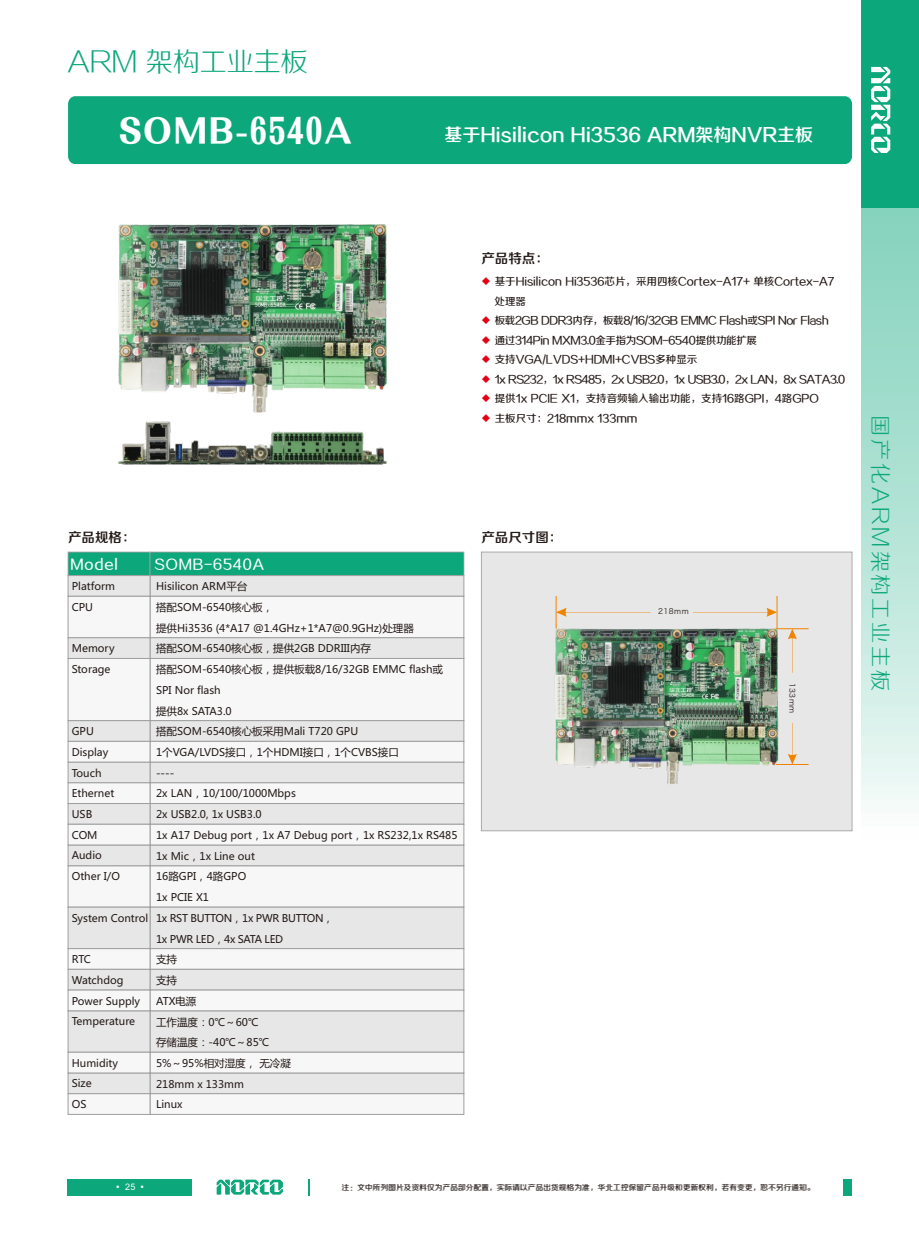
<style>
.page{position:relative;width:919px;height:1238px;background:#fff}
.page>*{position:absolute;margin:0;border:0;box-sizing:border-box;transform-origin:0 0}
.t1{font:33px "FZJCH";letter-spacing:.06em;color:#fff}
.t2{font:27px "FZZXHJW GB1 0";color:#0ca77b}
.t3{font:21px "FZZXHJW GB1 0";letter-spacing:.135em;color:#0ca77b}
.t4{font:18px "FZZZHONGJW GB1 0";letter-spacing:.005em;color:#fff}
.t5{font:13.5px "FZZZHONGJW GB1 0";color:#231916}
.t6{font:13.5px "FZZZHUNHJW GB1 0";letter-spacing:.065em;color:#fff}
.t7{font:10.5px/20.7px "Microsoft Ya Hei";color:#231916}
.t8{font:10.5px/19.5px "FZZZHUNHJW GB1 0";color:#231916}
.t9{font:10.5px "FZZZHUNHJW GB1 0";letter-spacing:-.035em;color:#231916}
.t10{font:10.5px "FZZZHUNHJW GB1 0";letter-spacing:-.05em;color:#231916}
.t11{font:9px "Microsoft Ya Hei";color:#fff}
.t12{font:9px "Arial";color:#fff}
.t13{font:7.5px "FZZXHJW GB1 0";letter-spacing:.035em;color:#231916}
.t14{font:7.5px "Hiragino Sans GB W3";letter-spacing:.065em;color:#231916}
.s1{color:#e60013}
.s2{font-family:"Arial"}
</style>
<div class="page">
<div style="left:861px;top:207px;width:57px;height:637px;background:linear-gradient(to bottom,#7fd0b9,#f3faf8)"></div>
<div style="left:861px;top:0;width:57px;height:207px;background:#0ca77b"></div>
<svg style="left:871px;top:67px;width:19px;height:86px"></svg>
<div style="left:68px;top:1178px;width:124px;height:17px;background:#0ca77b"></div>
<svg style="left:217px;top:1179px;width:66px;height:15px"></svg>
<svg style="left:308px;top:1179px;width:2px;height:16px"></svg>
<div style="left:843px;top:1178px;width:9px;height:17px;background:#0ca77b"></div>
<svg style="left:67px;top:551px;width:397px;height:564px"></svg>
<div style="left:68px;top:96px;width:784px;height:68px;background:#0ca77b;border-radius:7px"></div>
<img style="left:118px;top:224px;width:269px;height:189px">
<img style="left:117px;top:421px;width:271px;height:44px">
<div style="left:481px;top:551px;width:371px;height:280px;background:#e7e7e7"></div>
<hr style="left:776px;top:596px;width:1px;height:32px;background:#f08300">
<hr style="left:556px;top:596px;width:1px;height:32px;background:#f08300">
<hr style="left:776px;top:628px;width:32px;height:1px;background:#f08300">
<hr style="left:776px;top:764px;width:32px;height:1px;background:#f08300">
<svg style="left:693px;top:607px;width:84px;height:9px"></svg>
<svg style="left:556px;top:607px;width:94px;height:9px"></svg>
<svg style="left:787px;top:722px;width:9px;height:42px"></svg>
<svg style="left:787px;top:628px;width:9px;height:44px"></svg>
<img style="left:555px;top:626px;width:224px;height:160px">
<h2 class="t2" style="left:68px;top:47px;width:241px">ARM 架构工业主板</h2>
<h1 class="t1" style="left:119px;top:114px;width:234px">SOMB-6540A</h1>
<h3 class="t4" style="left:444px;top:125px;width:370px">基于Hisilicon Hi3536 ARM架构NVR主板</h3>
<p class="t5" style="left:481px;top:251px;width:69px">产品特点：</p>
<p class="t8" style="left:494px;top:272px;width:341px;text-indent:-14px"><span class="s1">◆</span> 基于Hisilicon Hi3536芯片，采用四核Cortex-A17+ 单核Cortex-A7处理器</p>
<p class="t9" style="left:480px;top:315px;width:349px"><span class="s1">◆</span> 板载2GB DDR3内存，板载8/16/32GB EMMC Flash或SPI Nor Flash</p>
<p class="t9" style="left:480px;top:334px;width:278px"><span class="s1">◆</span> 通过314Pin MXM3.0金手指为SOM-6540提供功能扩展</p>
<p class="t8" style="left:480px;top:350px;width:218px"><span class="s1">◆</span> 支持VGA/LVDS+HDMI+CVBS多种显示</p>
<p class="t10" style="left:480px;top:373px;width:366px"><span class="s1">◆</span> 1x RS232，1x RS485，2x USB2.0，1x USB3.0，2x LAN，8x SATA3.0</p>
<p class="t8" style="left:480px;top:389px;width:339px"><span class="s1">◆</span> 提供1x PCIE X1，支持音频输入输出功能，支持16路GPI，4路GPO</p>
<p class="t8" style="left:480px;top:409px;width:158px"><span class="s1">◆</span> 主板尺寸：218mmx 133mm</p>
<p class="t5" style="left:68px;top:530px;width:69px">产品规格：</p>
<p class="t6" style="left:71px;top:557px;width:49px">Model</p>
<p class="t6" style="left:155px;top:557px;width:110px">SOMB-6540A</p>
<p class="t7" style="left:72px;top:576px;width:45px">Platform<br>CPU</p>
<p class="t7" style="left:72px;top:639px;width:44px">Memory<br>Storage</p>
<p class="t7" style="left:156px;top:577px;width:303px">Hisilicon ARM平台<br>搭配SOM-6540核心板，<br>提供Hi3536 (4*A17 @1.4GHz+1*A7@0.9GHz)处理器<br>搭配SOM-6540核心板，提供2GB DDRIII内存<br>搭配SOM-6540核心板，提供板载8/16/32GB EMMC flash或<br>SPI Nor flash<br>提供8x SATA3.0<br>搭配SOM-6540核心板采用Mali T720 GPU<br>1个VGA/LVDS接口，1个HDMI接口，1个CVBS接口<br>----<br>2x LAN，10/100/1000Mbps<br>2x USB2.0, 1x USB3.0<br>1x A17 Debug port，1x A7 Debug port，1x RS232,1x RS485<br>1x Mic，1x Line out<br>16路GPI，4路GPO<br>1x PCIE X1<br>1x RST BUTTON，1x PWR BUTTON，<br>1x PWR LED，4x SATA LED<br>支持<br>支持<br>ATX电源<br>工作温度：0℃～60℃<br>存储温度：-40℃～85℃<br>5%～95%相对湿度， 无冷凝<br>218mm x 133mm<br>Linux</p>
<p class="t7" style="left:72px;top:721px;width:50px">GPU<br>Display<br>Touch<br>Ethernet<br>USB<br>COM<br>Audio<br>Other I/O</p>
<p class="t7" style="left:72px;top:908px;width:78px">System Control</p>
<p class="t7" style="left:72px;top:949px;width:70px">RTC<br>Watchdog<br>Power Supply<br>Temperature</p>
<p class="t7" style="left:72px;top:1053px;width:48px">Humidity<br>Size<br>OS</p>
<p class="t5" style="left:481px;top:530px;width:82px">产品尺寸图：</p>
<p class="t14" style="left:658px;top:607px;width:32px">218mm</p>
<p class="t14" style="left:796px;top:682px;width:32px;rotate:90deg">133mm</p>
<h3 class="t3" style="left:891px;top:415px;width:277px;rotate:90deg">国产化ARM架构工业主板</h3>
<p class="t11" style="left:116px;top:1182px;width:29px">▪ <span class="s2">25</span> ▪</p>
<p class="t13" style="left:342px;top:1182px;width:474px">注：文中所列图片及资料仅为产品部分配置，实际请以产品出货规格为准，华北工控保留产品升级和更新权利，若有变更，恕不另行通知。</p>
<p class="t12" style="left:124px;top:1183px;width:12px">31</p>
</div>
